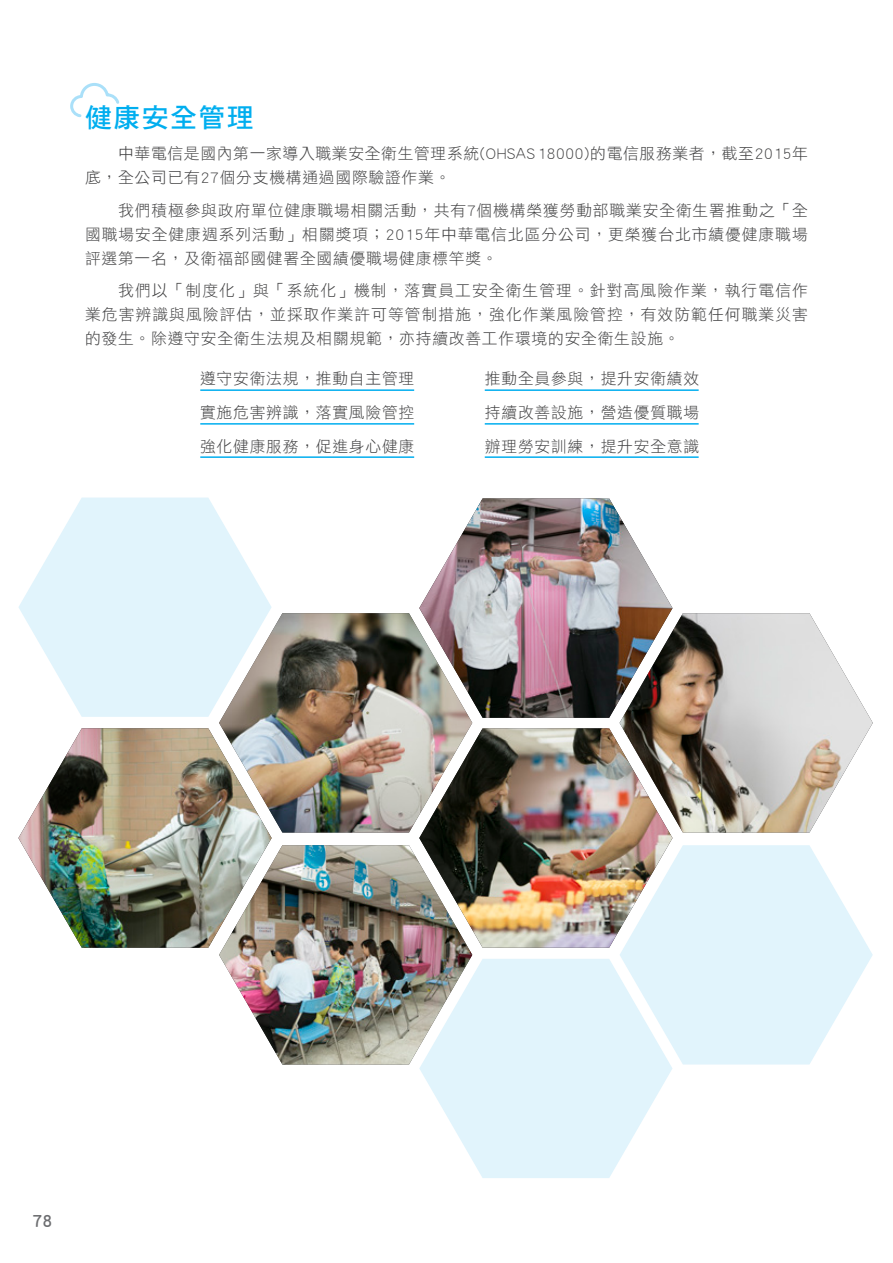
<style>
.page{position:relative;width:893px;height:1263px;background:#fff}
.page>*{position:absolute;margin:0;border:0;box-sizing:border-box;transform-origin:0 0}
.t1{font:27px "DF Hei Std W7";letter-spacing:.05em;color:#00aeef}
.t2{font:18px "DF Hei Std W7";color:#6c6d70}
.t3{font:15.75px/24px "DF Hei Std W3";letter-spacing:.05em;color:#3e3e3f;text-align:justify}
</style>
<div class="page">
<svg style="left:70px;top:83px;width:49px;height:35px"></svg>
<img style="left:18px;top:728px;width:254px;height:220px">
<svg style="left:18px;top:497px;width:254px;height:220px;fill:#e1f4fc"></svg>
<img style="left:419px;top:728px;width:253px;height:220px">
<img style="left:419px;top:498px;width:253px;height:220px">
<svg style="left:419px;top:959px;width:253px;height:219px;fill:#e1f4fc"></svg>
<img style="left:219px;top:845px;width:253px;height:219px">
<svg style="left:620px;top:845px;width:253px;height:219px;fill:#e1f4fc"></svg>
<img style="left:219px;top:613px;width:253px;height:219px">
<img style="left:620px;top:613px;width:253px;height:219px">
<hr style="left:200px;top:389px;width:214px;height:2px;background:#00aeef">
<hr style="left:485px;top:389px;width:214px;height:2px;background:#00aeef">
<hr style="left:200px;top:423px;width:214px;height:2px;background:#00aeef">
<hr style="left:485px;top:423px;width:214px;height:2px;background:#00aeef">
<hr style="left:200px;top:456px;width:214px;height:2px;background:#00aeef">
<hr style="left:485px;top:456px;width:214px;height:2px;background:#00aeef">
<h1 class="t1" style="left:85px;top:102px;width:170px">健康安全管理</h1>
<p class="t3" style="left:85px;top:141px;width:724px;text-indent:33px">中華電信是國內第一家導入職業安全衛生管理系統(OHSAS 18000)的電信服務業者，截至2015年底，全公司已有27個分支機構通過國際驗證作業。</p>
<p class="t3" style="left:85px;top:198px;width:724px;text-indent:33px">我們積極參與政府單位健康職場相關活動，共有7個機構榮獲勞動部職業安全衛生署推動之「全國職場安全健康週系列活動」相關獎項；2015年中華電信北區分公司，更榮獲台北市績優健康職場評選第一名，及衛福部國健署全國績優職場健康標竿獎。</p>
<p class="t3" style="left:85px;top:278px;width:724px;text-indent:33px">我們以「制度化」與「系統化」機制，落實員工安全衛生管理。針對高風險作業，執行電信作業危害辨識與風險評估，並採取作業許可等管制措施，強化作業風險管控，有效防範任何職業災害的發生。除遵守安全衛生法規及相關規範，亦持續改善工作環境的安全衛生設施。</p>
<p class="t3" style="left:200px;top:366px;width:216px">遵守安衛法規，推動自主管理</p>
<p class="t3" style="left:485px;top:366px;width:216px">推動全員參與，提升安衛績效</p>
<p class="t3" style="left:200px;top:400px;width:216px">實施危害辨識，落實風險管控</p>
<p class="t3" style="left:485px;top:400px;width:216px">持續改善設施，營造優質職場</p>
<p class="t3" style="left:200px;top:434px;width:216px">強化健康服務，促進身心健康</p>
<p class="t3" style="left:485px;top:434px;width:216px">辦理勞安訓練，提升安全意識</p>
<p class="t2" style="left:33px;top:1211px;width:21px">78</p>
</div>
